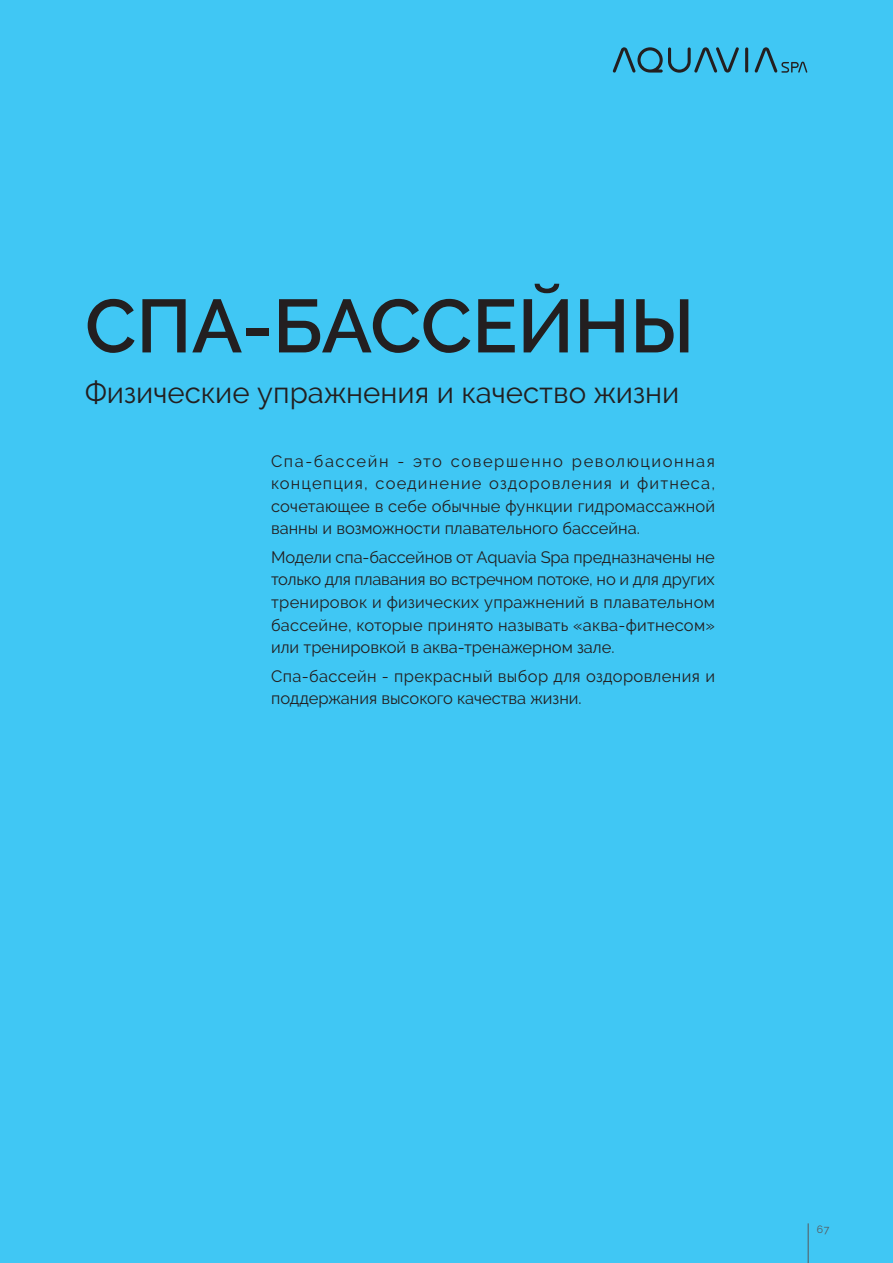
<style>
.page{position:relative;width:893px;height:1263px;background:#40c7f4}
.page>*{position:absolute;margin:0;border:0;box-sizing:border-box;transform-origin:0 0}
.t1{font:600 75px "Raleway";color:#231f20}
.t2{font:29.4px "Raleway";color:#231f20}
.t3{font:16.5px/22.5px "Raleway";color:#231f20;text-align:justify}
.t4{font:10.5px "Raleway";color:#57585a}
</style>
<div class="page">
<svg style="left:612px;top:47px;width:127px;height:26px"></svg>
<hr style="left:745px;top:47px;width:3px;height:26px;background:#231f20;border-radius:2px">
<svg style="left:747px;top:47px;width:60px;height:26px"></svg>
<hr style="left:808px;top:1223px;width:1px;height:40px;background:#57585a">
<h1 class="t1" style="left:85px;top:283px;width:611px">СПА-БАССЕЙНЫ</h1>
<h2 class="t2" style="left:85px;top:376px;width:596px">Физические упражнения и качество жизни</h2>
<p class="t3" style="left:271px;top:449px;width:446px">Спа-бассейн - это совершенно революционная концепция, соединение оздоровления и фитнеса, сочетающее в себе обычные функции гидромассажной ванны и возможности плавательного бассейна.</p>
<p class="t3" style="left:271px;top:546px;width:445px">Модели спа-бассейнов от Aquavia Spa предназначены не только для плавания во встречном потоке, но и для других тренировок и физических упражнений в плавательном бассейне, которые принято называть «аква-фитнесом» или тренировкой в аква-тренажерном зале.</p>
<p class="t3" style="left:271px;top:665px;width:445px">Спа-бассейн - прекрасный выбор для оздоровления и поддержания высокого качества жизни.</p>
<p class="t4" style="left:817px;top:1223px;width:14px">67</p>
</div>
